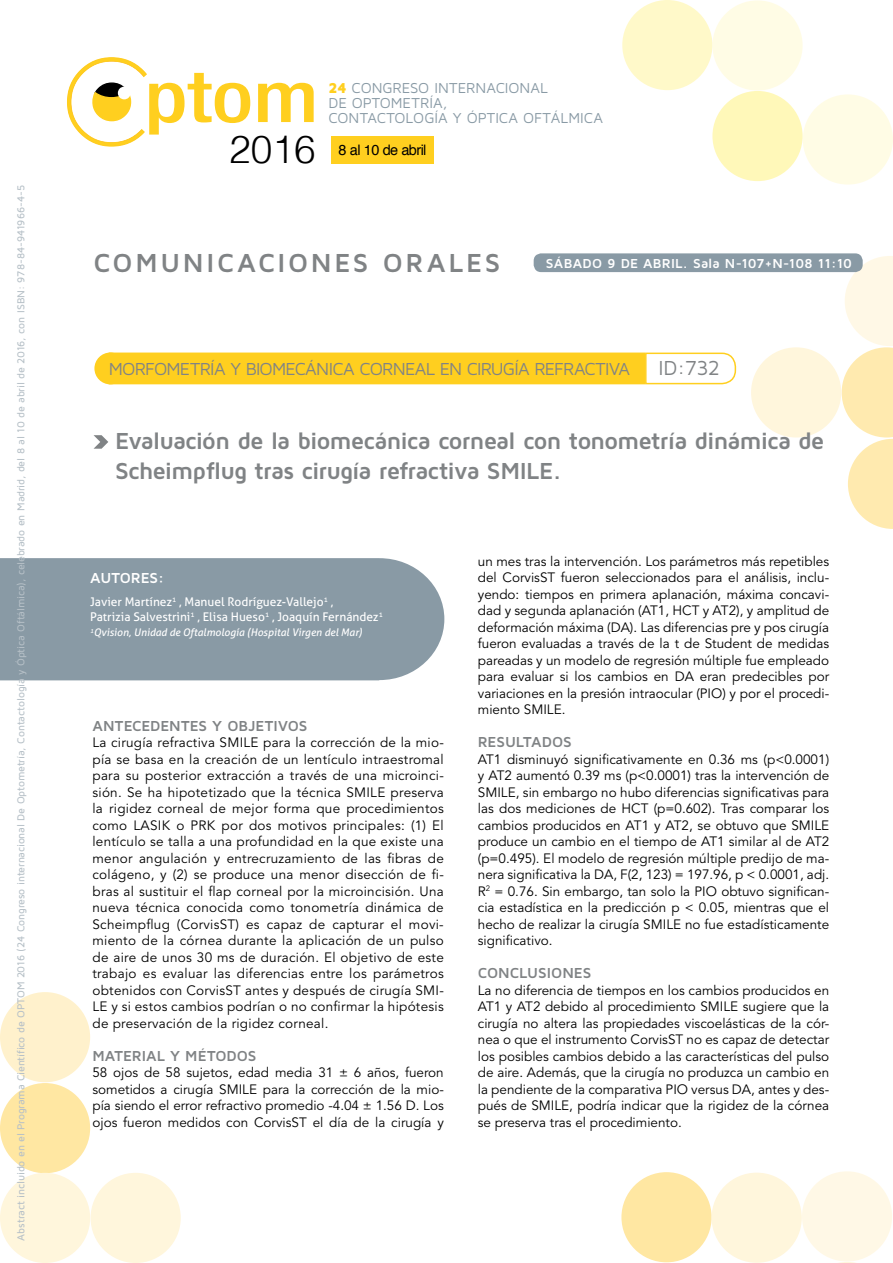
<style>
.page{position:relative;width:893px;height:1263px;background:#fff}
.page>*{position:absolute;margin:0;border:0;box-sizing:border-box;transform-origin:0 0}
.t1{font:300 38.85px "Helvetica";color:#000}
.t2{font:700 27px "Maven Pro";letter-spacing:.095em;color:#808385}
.t3{font:700 24px/30px "Maven Pro";letter-spacing:-.03em;color:#808385}
.t4{font:21px "Maven Pro";color:#808385}
.t5{font:18px "Maven Pro";letter-spacing:-.045em;color:#808385}
.t6{font:700 15px "Maven Pro";letter-spacing:-.005em;color:#808385}
.t7{font:700 15px "Maven Pro";letter-spacing:-.005em;color:#fff}
.t8{font:14.85px/14.9px "Maven Pro";letter-spacing:-.005em;color:#899aa5}
.t9{font:14.55px "Helvetica";letter-spacing:-.04em;color:#000}
.t10{font:13.5px/16.5px "Avenir LT Std";color:#000;text-align:justify}
.t11{font:700 13.5px "Maven Pro";letter-spacing:-.01em;color:#fff}
.t12{font:12px/15px "Aller";color:#fff}
.t13{font:500 10.5px "Maven Pro";letter-spacing:-.015em;color:#b6c0c7}
.t14{font:italic 10.5px "Aller";color:#fff}
.s1{font-weight:900;color:#ffcf1f}
</style>
<div class="page">
<div style="left:803px;top:94px;width:90px;height:91px;background:#fffce5;border-radius:50%"></div>
<div style="left:622px;top:0;width:90px;height:90px;background:#fff9c9;border-radius:50%"></div>
<div style="left:712px;top:91px;width:91px;height:90px;background:#fff8b9;border-radius:50%"></div>
<div style="left:712px;top:0;width:91px;height:91px;background:#fffce5;border-radius:50%"></div>
<svg style="left:258px;top:83px;width:56px;height:39px"></svg>
<svg style="left:67px;top:57px;width:183px;height:90px"></svg>
<div style="left:802px;top:1171px;width:90px;height:90px;background:#fff8e6;border-radius:50%"></div>
<div style="left:621px;top:1172px;width:91px;height:90px;background:#ffe7a2;border-radius:50%"></div>
<div style="left:712px;top:1172px;width:90px;height:91px;background:#fff6dc;border-radius:50%"></div>
<div style="left:0;top:992px;width:90px;height:90px;background:#fff1cc;border-radius:50%"></div>
<div style="left:0;top:1083px;width:90px;height:90px;background:#ffe7a2;border-radius:50%"></div>
<div style="left:0;top:1173px;width:90px;height:90px;background:#fff6dc;border-radius:50%"></div>
<div style="left:91px;top:1173px;width:90px;height:90px;background:#fff6dc;border-radius:50%"></div>
<svg style="left:842px;top:256px;width:51px;height:273px"></svg>
<div style="left:751px;top:347px;width:90px;height:90px;background:#fff6dc;border-radius:50%"></div>
<div style="left:534px;top:253px;width:329px;height:19px;background:#899aa5;border-radius:8px"></div>
<div style="left:331px;top:136px;width:103px;height:28px;background:#ffcf1f"></div>
<div style="left:94px;top:352px;width:32px;height:32px;background:#ffcf1f;border-radius:50%"></div>
<div style="left:109px;top:353px;width:536px;height:31px;background:#ffcf1f"></div>
<svg style="left:644px;top:352px;width:93px;height:33px"></svg>
<svg style="left:839px;top:1262px;width:17px;height:1px"></svg>
<svg style="left:94px;top:435px;width:14px;height:14px"></svg>
<div style="left:0;top:558px;width:444px;height:122px;background:#899aa5"></div>
<p class="t13" style="left:14px;top:1240px;width:1057px;rotate:-90deg">Abstract incluido en el Programa Científico de OPTOM 2016 (24 Congreso internacional De Optometría, Contactología y Óptica Oftálmica), celebrado en Madrid, del 8 al 10 de abril de 2016, con ISBN: 978-84-941966-4-5</p>
<h1 class="t1" style="left:229px;top:118px;width:88px">2016</h1>
<p class="t8" style="left:328px;top:80px;width:276px"><span class="s1">24</span> CONGRESO INTERNACIONAL<br>DE OPTOMETRÍA,<br>CONTACTOLOGÍA Y ÓPTICA OFTÁLMICA</p>
<p class="t9" style="left:339px;top:138px;width:89px">8 al 10 de abril</p>
<h2 class="t2" style="left:93px;top:245px;width:409px">COMUNICACIONES ORALES</h2>
<p class="t11" style="left:546px;top:255px;width:29px">SÁBADO</p>
<p class="t11" style="left:607px;top:255px;width:45px">9 DE ABRIL</p>
<p class="t11" style="left:683px;top:255px;width:171px">. SALA N-107+N-108 11:10</p>
<h3 class="t5" style="left:109px;top:358px;width:523px">MORFOMETRÍA Y BIOMECÁNICA CORNEAL EN CI RUGÍA REFRACTIVA</h3>
<h3 class="t4" style="left:659px;top:355px;width:63px">ID:732</h3>
<h3 class="t3" style="left:115px;top:424px;width:711px">EVALUACIÓN DE LA BIOMECÁNICA CORNEAL CON TONOMETRÍA DINÁMICA DE<br>SCHEIMPFLUG TRAS CIRUGÍA REFRACTIVA SMILE</h3>
<h3 class="t3" style="left:553px;top:454px;width:10px">.</h3>
<p class="t7" style="left:90px;top:568px;width:76px">AUTORES:</p>
<p class="t12" style="left:90px;top:595px;width:294px">Javier Martínez<sup>1</sup> , Manuel Rodríguez-Vallejo<sup>1</sup> ,<br>Patrizia Salvestrini<sup>1</sup> , Elisa Hueso<sup>1</sup> , Joaquín Fernández<sup>1</sup></p>
<p class="t14" style="left:90px;top:626px;width:274px"><sup>1</sup>Qvision, Unidad de Oftalmología (Hospital Virgen del Mar)</p>
<p class="t6" style="left:92px;top:716px;width:217px">ANTECEDENTES Y OBJETIVOS</p>
<p class="t10" style="left:92px;top:734px;width:353px">La cirugía refractiva SMILE para la corrección de la mio&shy;pía se basa en la creación de un lentículo intraestromal para su posterior extracción a través de una microinci&shy;sión. Se ha hipotetizado que la técnica SMILE preserva la rigidez corneal de mejor forma que procedimientos como LASIK o PRK por dos motivos principales: (1) El lentículo se talla a una profundidad en la que existe una menor angulación y entrecruzamiento de las fibras de colágeno, y (2) se produce una menor disección de fi&shy;bras al sustituir el flap corneal por la microincisión. Una nueva técnica conocida como tonometría dinámica de Scheimpflug (CorvisST) es capaz de capturar el movi&shy;miento de la córnea durante la aplicación de un pulso de aire de unos 30 ms de duración. El objetivo de este trabajo es evaluar las diferencias entre los parámetros obtenidos con CorvisST antes y después de cirugía SMI-LE y si estos cambios podrían o no confirmar la hipótesis de preservación de la rigidez corneal.</p>
<p class="t6" style="left:92px;top:1046px;width:166px">MATERIAL Y MÉTODOS</p>
<p class="t10" style="left:92px;top:1064px;width:353px">58 ojos de 58 sujetos, edad media 31 ± 6 años, fueron sometidos a cirugía SMILE para la corrección de la mio&shy;pía siendo el error refractivo promedio -4.04 ± 1.56 D. Los ojos fueron medidos con CorvisST el día de la cirugía y</p>
<p class="t10" style="left:478px;top:553px;width:353px">un mes tras la intervención. Los parámetros más repetibles del CorvisST fueron seleccionados para el análisis, inclu&shy;yendo: tiempos en primera aplanación, máxima concavi&shy;dad y segunda aplanación (AT1, HCT y AT2), y amplitud de deformación máxima (DA). Las diferencias pre y pos cirugía fueron evaluadas a través de la t de Student de medidas pareadas y un modelo de regresión múltiple fue empleado para evaluar si los cambios en DA eran predecibles por variaciones en la presión intraocular (PIO) y por el procedi&shy;miento SMILE.</p>
<p class="t6" style="left:478px;top:732px;width:96px">RESULTADOS</p>
<p class="t10" style="left:478px;top:751px;width:353px">AT1 disminuyó significativamente en 0.36 ms (p&lt;0.0001) y AT2 aumentó 0.39 ms (p&lt;0.0001) tras la intervención de SMILE, sin embargo no hubo diferencias significativas para las dos mediciones de HCT (p=0.602). Tras comparar los cambios producidos en AT1 y AT2, se obtuvo que SMILE produce un cambio en el tiempo de AT1 similar al de AT2 (p=0.495). El modelo de regresión múltiple predijo de ma&shy;nera significativa la DA, F(2, 123) = 197.96, p &lt; 0.0001, adj.<br>R<sup>2</sup> = 0.76. Sin embargo, tan solo la PIO obtuvo significan&shy;cia estadística en la predicción p &lt; 0.05, mientras que el hecho de realizar la cirugía SMILE no fue estadísticamente significativo.</p>
<p class="t6" style="left:478px;top:963px;width:115px">CONCLUSIONES</p>
<p class="t10" style="left:478px;top:982px;width:353px">La no diferencia de tiempos en los cambios producidos en AT1 y AT2 debido al procedimiento SMILE sugiere que la cirugía no altera las propiedades viscoelásticas de la cór&shy;nea o que el instrumento CorvisST no es capaz de detectar los posibles cambios debido a las características del pulso de aire. Además, que la cirugía no produzca un cambio en la pendiente de la comparativa PIO versus DA, antes y des&shy;pués de SMILE, podría indicar que la rigidez de la córnea se preserva tras el procedimiento.</p>
</div>
